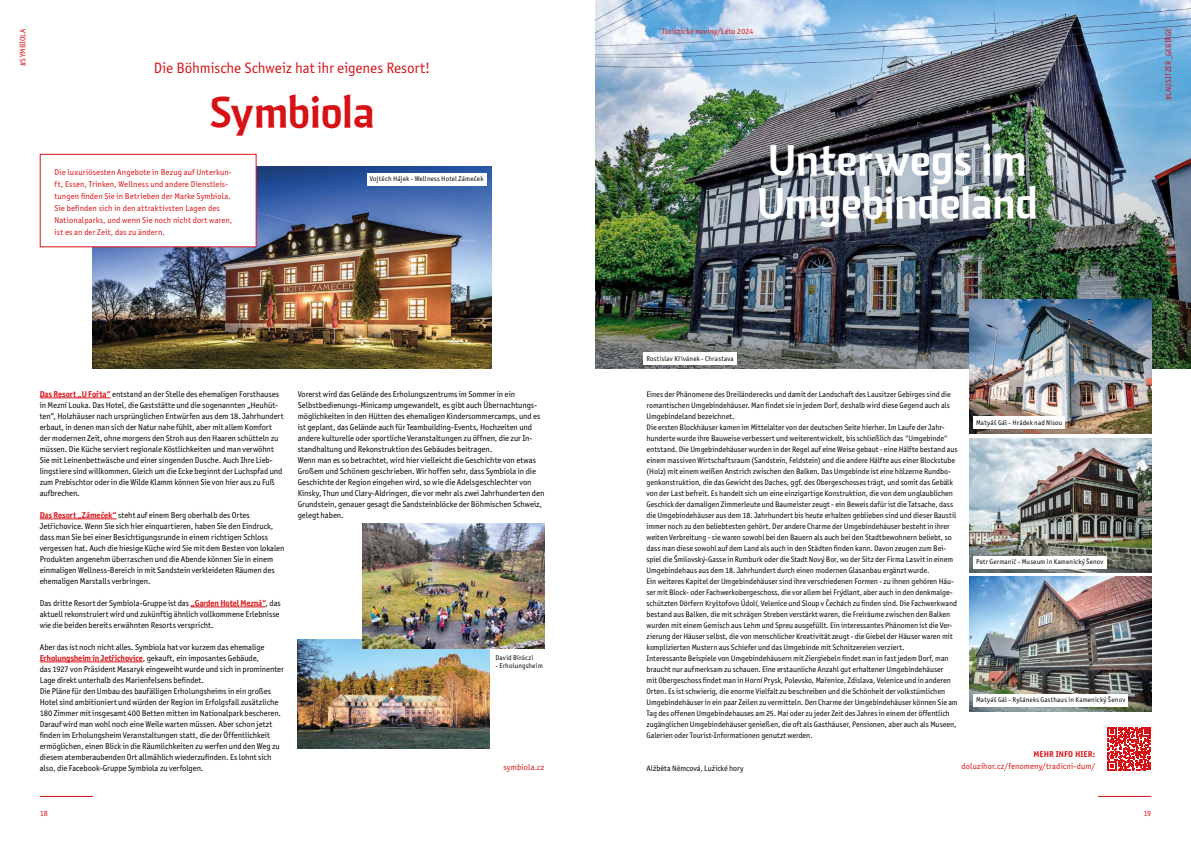
<style>
.page{position:relative;width:1191px;height:842px;background:#fff}
.page>*{position:absolute;margin:0;border:0;box-sizing:border-box;transform-origin:0 0}
.t1{font:500 42.4px/42.9px "Skog Sans";letter-spacing:-.015em;color:#fff}
.t2{font:500 42.4px "Skog Sans";letter-spacing:-.015em;color:#d61217}
.t3{font:15.1px "Officina Sans Itc TOT";letter-spacing:-.005em;color:#d61217}
.t4{font:8.5px/11px "Officina Sans Itc TOT";letter-spacing:-.005em;color:#000}
.t5{font:8.5px/12px "Officina Sans Itc TOT";letter-spacing:.015em;color:#d61217}
.t6{font:700 8.5px "Officina Sans Itc TOT";letter-spacing:.01em;color:#d61217}
.t7{font:8px/11px "Officina Sans Itc TOT";letter-spacing:-.005em;color:#000}
.t8{font:8px "Officina Sans Itc TOT";letter-spacing:.01em;color:#d61217}
.t9{font:7px "Officina Sans Itc TOT";letter-spacing:.025em;color:#000}
.s1{font-weight:700;color:#d61217}
</style>
<div class="page">
<hr style="left:40px;top:796px;width:53px;height:1px;background:#d61217">
<hr style="left:1098px;top:796px;width:53px;height:1px;background:#d61217">
<hr style="left:40px;top:397px;width:70px;height:1px;background:#d61217">
<hr style="left:40px;top:518px;width:76px;height:1px;background:#d61217">
<hr style="left:191px;top:606px;width:74px;height:1px;background:#d61217">
<hr style="left:40px;top:661px;width:103px;height:1px;background:#d61217">
<img style="left:298px;top:639px;width:191px;height:110px">
<img style="left:595px;top:0;width:596px;height:23px">
<img style="left:595px;top:23px;width:596px;height:346px">
<img style="left:93px;top:166px;width:398px;height:203px">
<div style="left:40px;top:154px;width:217px;height:93px;background:#fff;border:1px solid #d61217"></div>
<div style="left:367px;top:173px;width:119px;height:13px;background:#fff"></div>
<div style="left:643px;top:353px;width:93px;height:12px;background:#fff"></div>
<img style="left:362px;top:523px;width:182px;height:126px">
<img style="left:969px;top:299px;width:182px;height:134px">
<img style="left:969px;top:439px;width:182px;height:134px">
<img style="left:969px;top:577px;width:182px;height:134px">
<svg style="left:1107px;top:727px;width:44px;height:44px"></svg>
<div style="left:973px;top:417px;width:92px;height:12px;background:#fff"></div>
<div style="left:973px;top:556px;width:133px;height:13px;background:#fff"></div>
<div style="left:973px;top:694px;width:155px;height:13px;background:#fff"></div>
<p class="t8" style="left:18px;top:66px;width:39px;rotate:-90deg">#SYMBIOLA</p>
<h2 class="t3" style="left:154px;top:59px;width:278px">Die Böhmische Schweiz hat ihr eigenes Resort!</h2>
<h1 class="t2" style="left:209px;top:77px;width:167px">Symbiola</h1>
<p class="t5" style="left:55px;top:166px;width:179px">Die luxuriösesten Angebote in Bezug auf Unterkun&shy;ft, Essen, Trinken, Wellness und andere Dienstleis&shy;tungen finden Sie in Betrieben der Marke Symbiola.<br>Sie befinden sich in den attraktivsten Lagen des Nationalparks, und wenn Sie noch nicht dort waren, ist es an der Zeit, das zu ändern.</p>
<p class="t9" style="left:370px;top:175px;width:115px">Vojtěch Hájek - Wellness Hotel Zámeček</p>
<p class="t8" style="left:662px;top:27px;width:93px">Turistické noviny/Léto 2024</p>
<p class="t8" style="left:1164px;top:100px;width:73px;rotate:-90deg">#LAUSITZER_GEBIRGE</p>
<h1 class="t1" style="left:757px;top:138px;width:282px">Unterwegs im<br>Umgebindeland</h1>
<p class="t4" style="left:40px;top:389px;width:245px"><span class="s1">Das Resort „U Fořta“</span> entstand an der Stelle des ehemaligen Forsthauses in Mezní Louka. Das Hotel, die Gaststätte und die sogenannten „Heuhüt&shy;ten“, Holzhäuser nach ursprünglichen Entwürfen aus dem 18. Jahrhundert erbaut, in denen man sich der Natur nahe fühlt, aber mit allem Komfort der modernen Zeit, ohne morgens den Stroh aus den Haaren schütteln zu müssen. Die Küche serviert regionale Köstlichkeiten und man verwöhnt Sie mit Leinenbettwäsche und einer singenden Dusche. Auch Ihre Lieb&shy;lingstiere sind willkommen. Gleich um die Ecke beginnt der Luchspfad und zum Prebischtor oder in die Wilde Klamm können Sie von hier aus zu Fuß aufbrechen.</p>
<p class="t4" style="left:40px;top:510px;width:246px"><span class="s1">Das Resort „Zámeček“</span> steht auf einem Berg oberhalb des Ortes Jetřichovice. Wenn Sie sich hier einquartieren, haben Sie den Eindruck, dass man Sie bei einer Besichtigungsrunde in einem richtigen Schloss vergessen hat. Auch die hiesige Küche wird Sie mit dem Besten von lokalen Produkten angenehm überraschen und die Abende können Sie in einem einmaligen Wellness-Bereich in mit Sandstein verkleideten Räumen des ehemaligen Marstalls verbringen.</p>
<p class="t4" style="left:40px;top:598px;width:243px">Das dritte Resort der Symbiola-Gruppe ist das <span class="s1">„Garden Hotel Mezná“</span>, das aktuell rekonstruiert wird und zukünftig ähnlich vollkommene Erlebnisse wie die beiden bereits erwähnten Resorts verspricht.</p>
<p class="t4" style="left:40px;top:642px;width:246px">Aber das ist noch nicht alles. Symbiola hat vor kurzem das ehemalige <span class="s1">Erholungsheim in Jetřichovice</span>, gekauft, ein imposantes Gebäude,<br>das 1927 von Präsident Masaryk eingeweiht wurde und sich in prominenter Lage direkt unterhalb des Marienfelsens befindet.<br>Die Pläne für den Umbau des baufälligen Erholungsheims in ein großes Hotel sind ambitioniert und würden der Region im Erfolgsfall zusätzliche 180 Zimmer mit insgesamt 400 Betten mitten im Nationalpark bescheren.<br>Darauf wird man wohl noch eine Weile warten müssen. Aber schon jetzt finden im Erholungsheim Veranstaltungen statt, die der Öffentlichkeit ermöglichen, einen Blick in die Räumlichkeiten zu werfen und den Weg zu diesem atemberaubenden Ort allmählich wiederzufinden. Es lohnt sich also, die Facebook-Gruppe Symbiola zu verfolgen.</p>
<p class="t9" style="left:646px;top:354px;width:89px">Rostislav Křivánek - Chrastava</p>
<p class="t7" style="left:646px;top:388px;width:313px">Eines der Phänomene des Dreiländerecks und damit der Landschaft des Lausitzer Gebirges sind die romantischen Umgebindehäuser. Man findet sie in jedem Dorf, deshalb wird diese Gegend auch als Umgebindeland bezeichnet.<br>Die ersten Blockhäuser kamen im Mittelalter von der deutschen Seite hierher. Im Laufe der Jahr&shy;hunderte wurde ihre Bauweise verbessert und weiterentwickelt, bis schließlich das "Umgebinde" entstand. Die Umgebindehäuser wurden in der Regel auf eine Weise gebaut - eine Hälfte bestand aus einem massiven Wirtschaftsraum (Sandstein, Feldstein) und die andere Hälfte aus einer Blockstube (Holz) mit einem weißen Anstrich zwischen den Balken. Das Umgebinde ist eine hölzerne Rundbo&shy;genkonstruktion, die das Gewicht des Daches, ggf. des Obergeschosses trägt, und somit das Gebälk von der Last befreit. Es handelt sich um eine einzigartige Konstruktion, die von dem unglaublichen Geschick der damaligen Zimmerleute und Baumeister zeugt - ein Beweis dafür ist die Tatsache, dass die Umgebindehäuser aus dem 18. Jahrhundert bis heute erhalten geblieben sind und dieser Baustil immer noch zu den beliebtesten gehört. Der andere Charme der Umgebindehäuser besteht in ihrer weiten Verbreitung - sie waren sowohl bei den Bauern als auch bei den Stadtbewohnern beliebt, so dass man diese sowohl auf dem Land als auch in den Städten finden kann. Davon zeugen zum Bei&shy;spiel die Šmilovský-Gasse in Rumburk oder die Stadt Nový Bor, wo der Sitz der Firma Lasvit in einem Umgebindehaus aus dem 18. Jahrhundert durch einen modernen Glasanbau ergänzt wurde.<br>Ein weiteres Kapitel der Umgebindehäuser sind ihre verschiedenen Formen - zu ihnen gehören Häu&shy;ser mit Block- oder Fachwerkobergeschoss, die vor allem bei Frýdlant, aber auch in den denkmalge&shy;schützten Dörfern Kryštofovo Údolí, Velenice und Sloup v Čechách zu finden sind. Die Fachwerkwand bestand aus Balken, die mit schrägen Streben verstärkt waren, die Freiräume zwischen den Balken wurden mit einem Gemisch aus Lehm und Spreu ausgefüllt. Ein interessantes Phänomen ist die Ver&shy;zierung der Häuser selbst, die von menschlicher Kreativität zeugt - die Giebel der Häuser waren mit komplizierten Mustern aus Schiefer und das Umgebinde mit Schnitzereien verziert.<br>Interessante Beispiele von Umgebindehäusern mit Ziergiebeln findet man in fast jedem Dorf, man braucht nur aufmerksam zu schauen. Eine erstaunliche Anzahl gut erhaltener Umgebindehäuser<br>mit Obergeschoss findet man in Horní Prysk, Polevsko, Mařenice, Zdislava, Velenice und in anderen Orten. Es ist schwierig, die enorme Vielfalt zu beschreiben und die Schönheit der volkstümlichen Umgebindehäuser in ein paar Zeilen zu vermitteln. Den Charme der Umgebindehäuser können Sie am Tag des offenen Umgebindehauses am 25. Mai oder zu jeder Zeit des Jahres in einem der öffentlich zugänglichen Umgebindehäuser genießen, die oft als Gasthäuser, Pensionen, aber auch als Museen, Galerien oder Tourist-Informationen genutzt werden.</p>
<p class="t7" style="left:646px;top:762px;width:98px">Alžběta Němcová, Lužické hory</p>
<p class="t4" style="left:298px;top:389px;width:248px">Vorerst wird das Gelände des Erholungszentrums im Sommer in ein Selbstbedienungs-Minicamp umgewandelt, es gibt auch Übernachtungs&shy;möglichkeiten in den Hütten des ehemaligen Kindersommercamps, und es ist geplant, das Gelände auch für Teambuilding-Events, Hochzeiten und andere kulturelle oder sportliche Veranstaltungen zu öffnen, die zur In&shy;standhaltung und Rekonstruktion des Gebäudes beitragen.<br>Wenn man es so betrachtet, wird hier vielleicht die Geschichte von etwas Großem und Schönem geschrieben. Wir hoffen sehr, dass Symbiola in die Geschichte der Region eingehen wird, so wie die Adelsgeschlechter von Kinsky, Thun und Clary-Aldringen, die vor mehr als zwei Jahrhunderten den Grundstein, genauer gesagt die Sandsteinblöcke der Böhmischen Schweiz, gelegt haben.</p>
<p class="t9" style="left:976px;top:418px;width:88px">Matyáš Gál - Hrádek nad Nisou</p>
<p class="t9" style="left:976px;top:558px;width:129px">Petr Germanič - Museum in Kamenický Šenov</p>
<p class="t9" style="left:495px;top:653px;width:39px">David Bíróczi</p>
<p class="t9" style="left:495px;top:662px;width:49px">- Erholungsheim</p>
<p class="t9" style="left:976px;top:696px;width:151px">Matyáš Gál - Ryšáneks Gasthaus in Kamenický Šenov</p>
<p class="t6" style="left:1033px;top:749px;width:63px">MEHR INFO HIER:</p>
<p class="t5" style="left:503px;top:761px;width:43px">symbiola.cz</p>
<p class="t5" style="left:961px;top:760px;width:135px">doluzihor.cz/fenomeny/tradicni‑dum/</p>
<p class="t8" style="left:40px;top:808px;width:10px">18</p>
<p class="t8" style="left:1143px;top:808px;width:9px">19</p>
</div>
